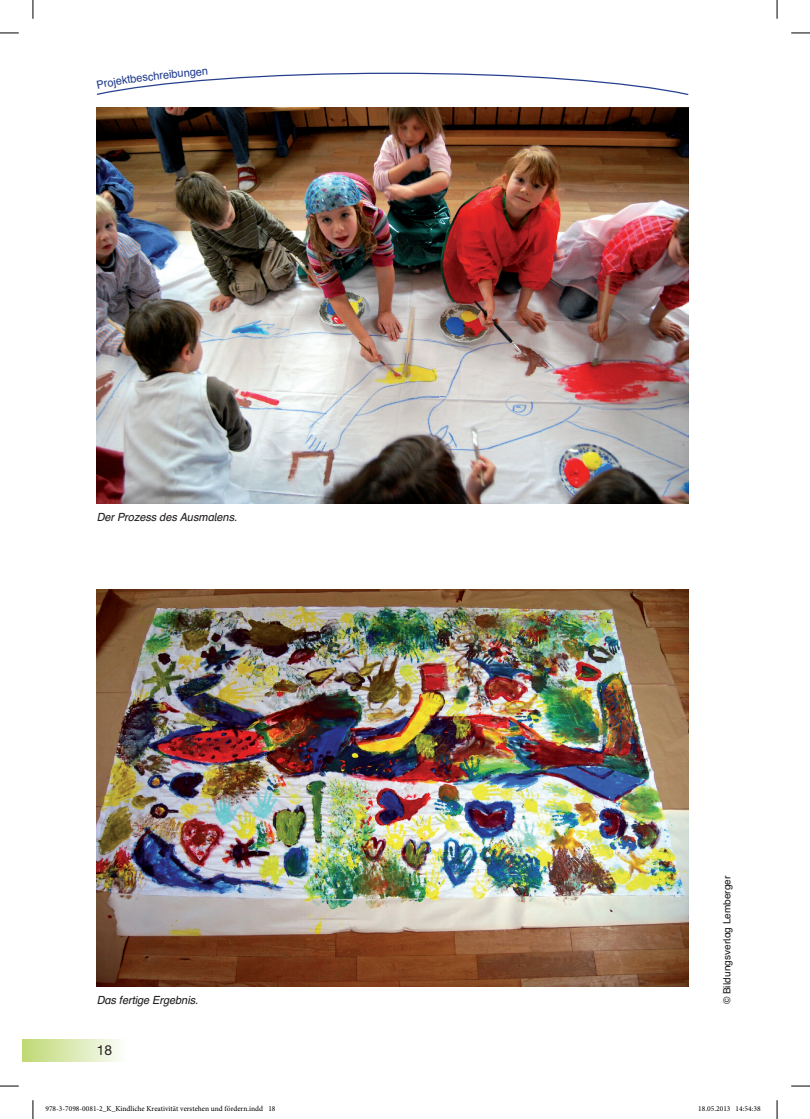
<style>
.page{position:relative;width:810px;height:1119px;background:#fff}
.page>*{position:absolute;margin:0;border:0;box-sizing:border-box;transform-origin:0 0}
.t1{font:13.75px "Helvetica Neue";color:#231f20}
.t2{font:italic 11.25px "Auer Schulbuch";letter-spacing:-.005em;color:#231f20}
.t3{font:11.25px "Auer Schulbuch";color:#253f8e}
.t4{font:10px "Auer Schulbuch";color:#231f20}
.t5{font:7.5px "Minion Pro";color:#000}
</style>
<div class="page">
<div style="left:22px;top:1039px;width:103px;height:21px;background:linear-gradient(to right,#bfd873,#fbfdfa)"></div>
<img style="left:97px;top:107px;width:591px;height:396px">
<img style="left:97px;top:589px;width:591px;height:396px">
<svg style="left:0;top:32px;width:19px;height:2px"></svg>
<svg style="left:791px;top:32px;width:19px;height:2px"></svg>
<svg style="left:0;top:1085px;width:19px;height:1px"></svg>
<svg style="left:791px;top:1085px;width:19px;height:1px"></svg>
<svg style="left:32px;top:0;width:2px;height:19px"></svg>
<svg style="left:32px;top:1100px;width:2px;height:18px"></svg>
<svg style="left:776px;top:0;width:2px;height:19px"></svg>
<svg style="left:776px;top:1100px;width:2px;height:18px"></svg>
<svg style="left:96px;top:72px;width:593px;height:23px"></svg>
<h2 class="t3" style="left:142px;top:70px;width:22px;rotate:-7deg">schr</h2>
<h2 class="t3" style="left:162px;top:68px;width:22px;rotate:-6deg">eibu</h2>
<h2 class="t3" style="left:183px;top:66px;width:26px;rotate:-5deg">ngen</h2>
<h2 class="t2" style="left:97px;top:509px;width:142px">Der Prozess des Ausmalens.</h2>
<h2 class="t2" style="left:97px;top:993px;width:103px">Das fertige Ergebnis.</h2>
<h1 class="t1" style="left:97px;top:1041px;width:17px">18</h1>
<h3 class="t4" style="left:721px;top:1004px;width:130px;rotate:-90deg">© Bildungsverlag Lemberger</h3>
<p class="t5" style="left:45px;top:1103px;width:232px">978-3-7098-0081-2_K_Kindliche Kreativität verstehen und fördern.indd 18</p>
<p class="t5" style="left:698px;top:1103px;width:64px">18.05.2013 14:54:38</p>
</div>
